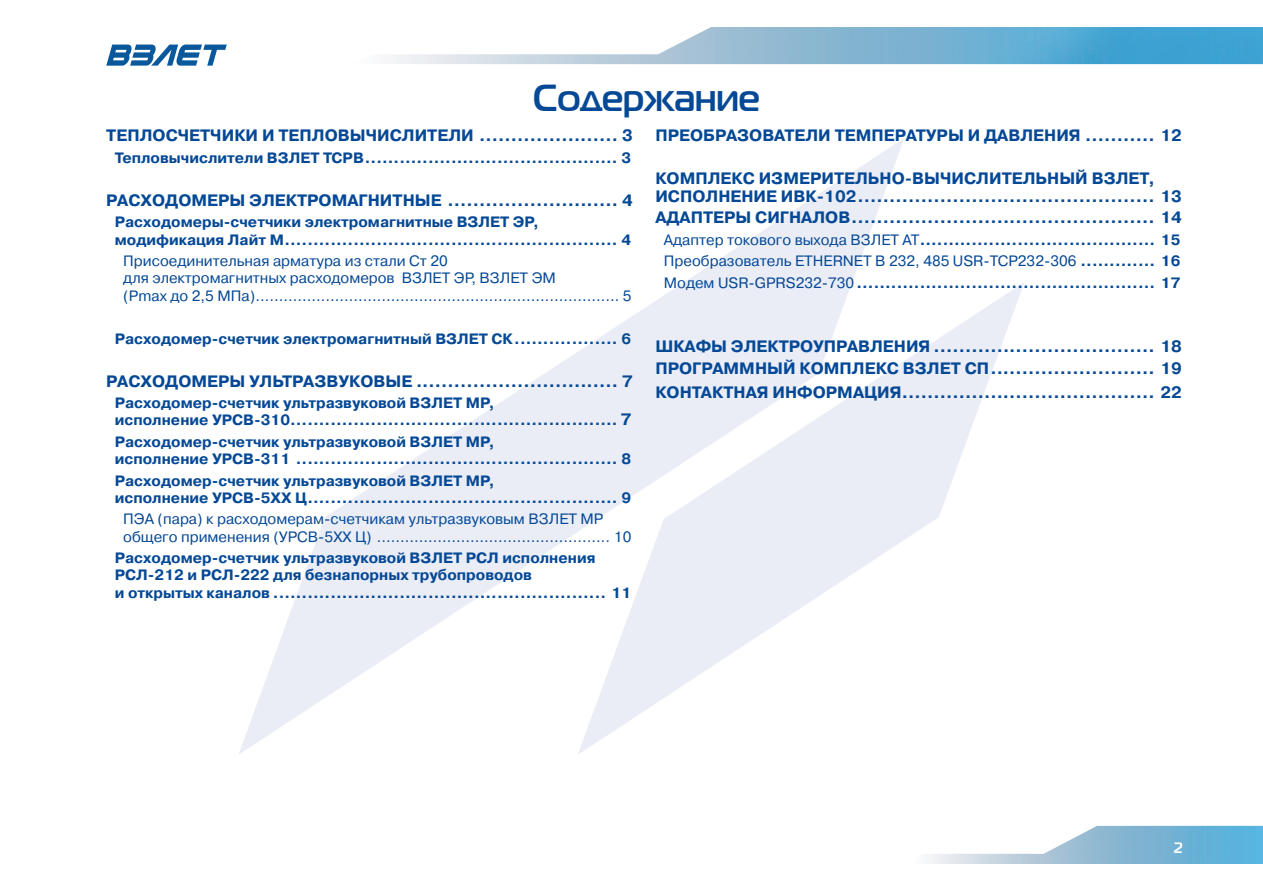
<style>
.page{position:relative;width:1263px;height:893px;background:#fff}
.page>*{position:absolute;margin:0;border:0;box-sizing:border-box;transform-origin:0 0}
.t1{font:700 37.5px "Magistral TT";color:#054895}
.Оглавление_1{font:700 16.5px/17.2px "Pragmatica C";color:#054895}
.t2{font:700 15px/17.2px "Pragmatica C";color:#054895}
.t3{font:15px/17.2px "Pragmatica C";color:#054895}
.t4{font:700 15px "Magistral TT";color:#fff}
.s1{font-size:16.5px}
.s2{font-weight:400}
.s3{font-weight:700}
</style>
<div class="page">
<img style="left:928px;top:825px;width:335px;height:39px">
<svg style="left:904px;top:283px;width:120px;height:257px"></svg>
<svg style="left:239px;top:139px;width:665px;height:615px"></svg>
<img style="left:112px;top:27px;width:1151px;height:38px">
<svg style="left:106px;top:45px;width:121px;height:21px"></svg>
<p class="t1" style="left:533px;top:74px;width:229px">Содержание</p>
<p class="Оглавление_1" style="left:106px;top:127px;width:528px">ТЕПЛОСЧЕТЧИКИ И ТЕПЛОВЫЧИСЛИТЕЛИ ...................... 3</p>
<p class="t2" style="left:115px;top:149px;width:518px">Тепловычислители ВЗЛЕТ ТСРВ............................................ 3</p>
<p class="Оглавление_1" style="left:106px;top:192px;width:528px">РАСХОДОМЕРЫ ЭЛЕКТРОМАГНИТНЫЕ ........................... 4</p>
<p class="t2" style="left:115px;top:214px;width:518px">Расходомеры-счетчики электромагнитные ВЗЛЕТ ЭР, модификация Лайт М.......................................................... 4</p>
<p class="t3" style="left:123px;top:252px;width:509px">Присоединительная арматура из стали Ст 20<br>для электромагнитных расходомеров ВЗЛЕТ ЭР, ВЗЛЕТ ЭМ<br>(Рmax до 2,5 МПа).............................................................................. 5</p>
<p class="t2" style="left:115px;top:330px;width:518px">Расходомер-счетчик электромагнитный ВЗЛЕТ СК.................. 6</p>
<p class="Оглавление_1" style="left:106px;top:372px;width:528px">РАСХОДОМЕРЫ УЛЬТРАЗВУКОВЫЕ ................................ 7</p>
<p class="t2" style="left:115px;top:394px;width:518px">Расходомер-счетчик ультразвуковой ВЗЛЕТ МР,<br>исполнение УРСВ-310......................................................... <span class="s1">7</span></p>
<p class="t2" style="left:115px;top:433px;width:518px">Расходомер-счетчик ультразвуковой ВЗЛЕТ МР,<br>исполнение УРСВ-311 ........................................................ 8</p>
<p class="t2" style="left:115px;top:472px;width:518px">Расходомер-счетчик ультразвуковой ВЗЛЕТ МР,<br>исполнение УРСВ-5ХХ Ц...................................................... 9</p>
<p class="t3" style="left:123px;top:511px;width:509px">ПЭА (пара) к расходомерам-счетчикам ультразвуковым ВЗЛЕТ МР общего применения (УРСВ-5ХХ Ц) .................................................. 10</p>
<p class="t2" style="left:115px;top:550px;width:518px">Расходомер-счетчик ультразвуковой ВЗЛЕТ РСЛ исполнения<br>РСЛ-212 и РСЛ-222 для безнапорных трубопроводов<br>и открытых каналов .......................................................... 11</p>
<p class="Оглавление_1" style="left:655px;top:127px;width:528px">ПРЕОБРАЗОВАТЕЛИ ТЕМПЕРАТУРЫ И ДАВЛЕНИЯ ........... 12</p>
<p class="Оглавление_1" style="left:655px;top:170px;width:528px">КОМПЛЕКС ИЗМЕРИТЕЛЬНО-ВЫЧИСЛИТЕЛЬНЫЙ ВЗЛЕТ,<br>ИСПОЛНЕНИЕ ИВК-102............................................... 13</p>
<p class="Оглавление_1" style="left:655px;top:209px;width:528px">АДАПТЕРЫ СИГНАЛОВ................................................ 14</p>
<p class="t2" style="left:664px;top:231px;width:518px"><span class="s2">Адаптер токового выхода ВЗЛЕТ АТ</span>......................................... 15</p>
<p class="t3" style="left:664px;top:252px;width:518px">Преобразователь ETHERNET В 232, 485 USR-TCP232-306 <span class="s3">............. 16</span></p>
<p class="t2" style="left:664px;top:274px;width:518px"><span class="s2">Модем USR-GPRS232-730</span> .................................................... 17</p>
<p class="Оглавление_1" style="left:655px;top:338px;width:528px">ШКАФЫ ЭЛЕКТРОУПРАВЛЕНИЯ ................................... 18</p>
<p class="Оглавление_1" style="left:655px;top:359px;width:528px">ПРОГРАММНЫЙ КОМПЛЕКС ВЗЛЕТ СП.......................... 19</p>
<p class="Оглавление_1" style="left:655px;top:384px;width:528px">КОНТАКТНАЯ ИНФОРМАЦИЯ........................................ 22</p>
<p class="t4" style="left:1173px;top:838px;width:11px">2</p>
</div>
